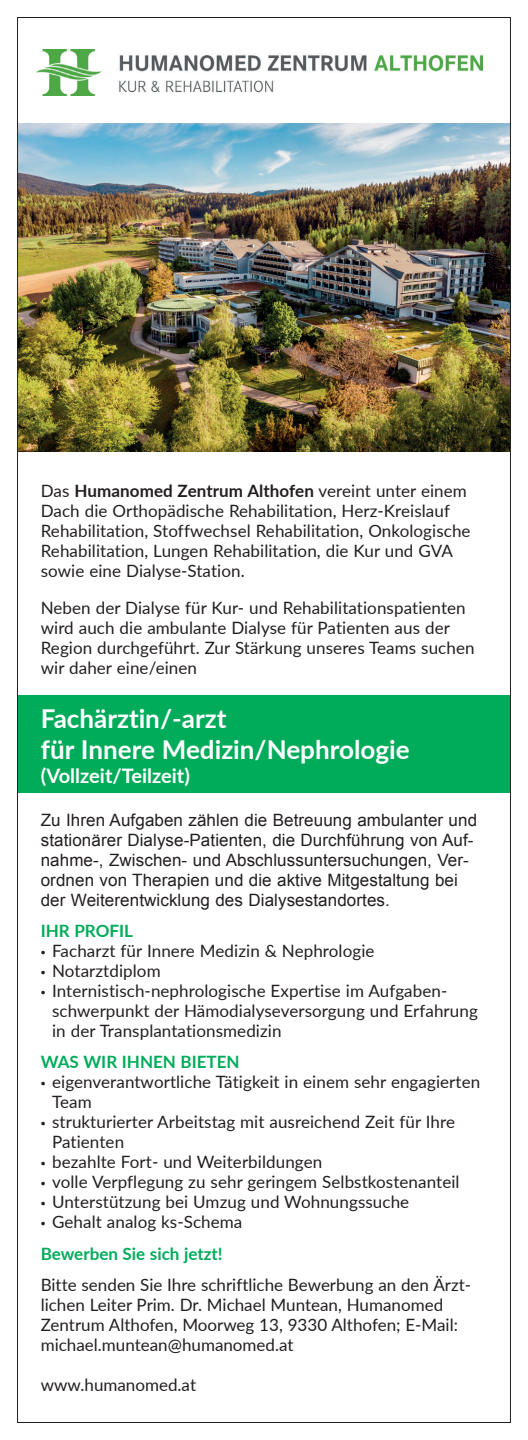
<style>
.page{position:relative;width:528px;height:1440px;background:#fff}
.page>*{position:absolute;margin:0;border:0;box-sizing:border-box;transform-origin:0 0}
.t1{font:700 26px/31.2px "Lato";color:#fff}
.t2{font:700 20px "Lato";color:#fff}
.t3{font:17px/20px "Lato";letter-spacing:.005em;color:#231f20}
.t4{font:17px/20px "Arial";letter-spacing:.005em;color:#231f20}
.t5{font:700 17px "Lato";color:#00ac5a}
.s1{font-weight:700}
.s2{font-family:"Myriad Pro"}
.s3{font-weight:700;color:#00ac5a}
</style>
<div class="page">
<img style="left:19px;top:123px;width:489px;height:329px">
<div style="left:18px;top:696px;width:491px;height:97px;background:#00ac5a"></div>
<img style="left:36px;top:50px;width:446px;height:45px">
<p class="t3" style="left:41px;top:480px;width:431px">Das <span class="s1">Humanomed Zentrum Althofen</span> vereint unter einem Dach die Orthopädische Rehabilitation, Herz-Kreislauf Rehabilitation, Stoffwechsel Rehabilitation, Onkologische Rehabilitation, Lungen Rehabilitation, die Kur und GVA sowie eine Dialyse-Station.</p>
<p class="t3" style="left:41px;top:597px;width:435px">Neben der Dialyse für Kur- und Rehabilitationspatienten wird auch die ambulante Dialyse für Patienten aus der Region durchgeführt. Zur Stärkung unseres Teams suchen wir daher eine/einen</p>
<h1 class="t1" style="left:41px;top:702px;width:370px">Fachärztin/-arzt<br>für Innere Medizin/Nephrologie</h1>
<p class="t2" style="left:41px;top:761px;width:150px">(Vollzeit/Teilzeit)</p>
<p class="t4" style="left:41px;top:810px;width:437px">Zu Ihren Aufgaben zählen die Betreuung ambulanter und stationärer Dialyse-Patienten, die Durchführung von Auf&shy;nahme-, Zwischen- und Abschlussuntersuchungen, Ver&shy;ordnen von Therapien und die aktive Mitgestaltung bei der Weiterentwicklung des Dialysestandortes.</p>
<p class="t5" style="left:41px;top:918px;width:94px">IHR PROFIL</p>
<p class="t3" style="left:41px;top:940px;width:335px"><span class="s2">•</span> Facharzt für Innere Medizin &amp; Nephrologie</p>
<p class="t3" style="left:41px;top:960px;width:121px"><span class="s2">•</span> Notarztdiplom</p>
<p class="t3" style="left:52px;top:980px;width:427px;text-indent:-11px"><span class="s2">•</span> Internistisch-nephrologische Expertise im Aufgaben&shy;schwerpunkt der Hämodialyseversorgung und Erfahrung in der Transplantationsmedizin</p>
<p class="t5" style="left:41px;top:1050px;width:200px">WAS WIR IHNEN BIETEN</p>
<p class="t3" style="left:52px;top:1071px;width:429px;text-indent:-11px"><span class="s2">•</span> eigenverantwortliche Tätigkeit in einem sehr engagierten<br>Team</p>
<p class="t3" style="left:52px;top:1111px;width:404px;text-indent:-11px"><span class="s2">•</span> strukturierter Arbeitstag mit ausreichend Zeit für Ihre<br>Patienten</p>
<p class="t3" style="left:41px;top:1151px;width:283px"><span class="s2">•</span> bezahlte Fort- und Weiterbildungen</p>
<p class="t3" style="left:41px;top:1171px;width:420px"><span class="s2">•</span> volle Verpflegung zu sehr geringem Selbstkostenanteil</p>
<p class="t3" style="left:41px;top:1191px;width:370px"><span class="s2">•</span> Unterstützung bei Umzug und Wohnungssuche</p>
<p class="t3" style="left:41px;top:1206px;width:203px;line-height:31.4px"><span class="s2">•</span> Gehalt analog ks-Schema<br><span class="s3">Bewerben Sie sich jetzt!</span></p>
<p class="t3" style="left:41px;top:1274px;width:431px">Bitte senden Sie Ihre schriftliche Bewerbung an den Ärzt&shy;lichen Leiter Prim. Dr. Michael Muntean, Humanomed Zentrum Althofen, Moorweg 13, 9330 Althofen; E-Mail: michael.muntean@humanomed.at</p>
<p class="t3" style="left:41px;top:1374px;width:157px">www.humanomed.at</p>
</div>
